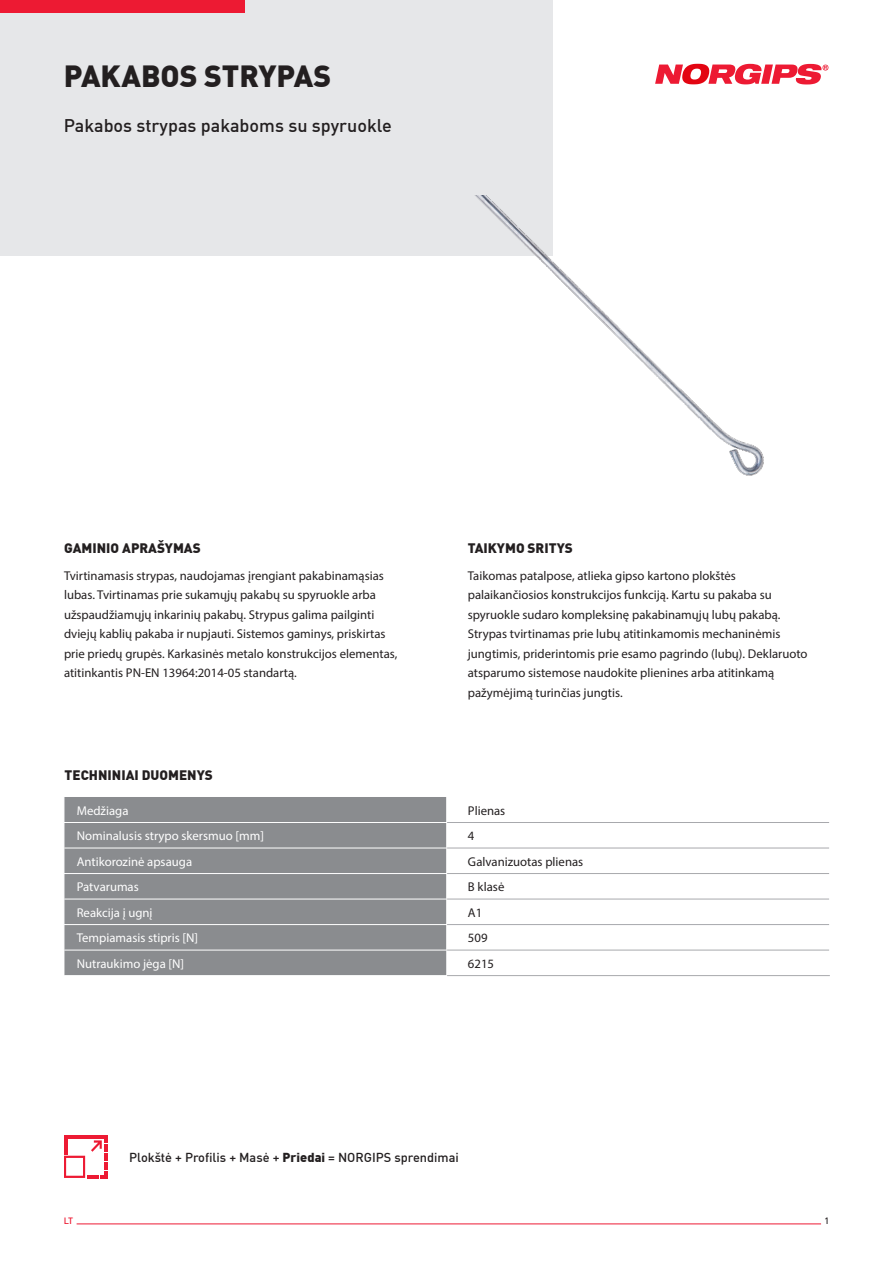
<style>
.page{position:relative;width:893px;height:1263px;background:#fff}
.page>*{position:absolute;margin:0;border:0;box-sizing:border-box;transform-origin:0 0}
.t1{font:900 30px "DIN Offc Pro";color:#231f20}
.t2{font:500 18px "DIN Offc Pro";color:#231f20}
.header_2{font:900 13.5px "DIN Offc Pro";color:#231f20}
.txt{font:12.75px/19.5px "Myriad Pro";color:#231f20}
.t3{font:12.75px "Myriad Pro";color:#fff}
.t4{font:500 12.75px "DIN Offc Pro";color:#231f20}
.t5{font:500 9px "DIN Offc Pro";color:#ed1a33}
.t6{font:500 9px "DIN Offc Pro";color:#231f20}
.s1{font-weight:900}
</style>
<div class="page">
<div style="left:0;top:0;width:553px;height:255px;background:#e6e7e9"></div>
<div style="left:0;top:0;width:244px;height:13px;background:#ed1a33"></div>
<svg style="left:655px;top:64px;width:173px;height:20px"></svg>
<hr style="left:77px;top:1223px;width:744px;height:1px;background:#ed1a33">
<svg style="left:64px;top:1135px;width:43px;height:44px"></svg>
<div style="left:65px;top:797px;width:381px;height:153px;background:#8a8c8f"></div>
<div style="left:64px;top:950px;width:383px;height:25px;background:#8a8c8f"></div>
<hr style="left:64px;top:822px;width:383px;height:1px;background:#fff">
<hr style="left:64px;top:848px;width:383px;height:1px;background:#fff">
<hr style="left:64px;top:873px;width:383px;height:1px;background:#fff">
<hr style="left:64px;top:899px;width:383px;height:1px;background:#fff">
<hr style="left:64px;top:924px;width:383px;height:1px;background:#fff">
<hr style="left:64px;top:950px;width:383px;height:1px;background:#fff">
<svg style="left:64px;top:797px;width:1px;height:178px"></svg>
<svg style="left:446px;top:797px;width:1px;height:178px"></svg>
<hr style="left:447px;top:822px;width:382px;height:1px;background:#a8a9ad">
<hr style="left:447px;top:848px;width:382px;height:1px;background:#a8a9ad">
<hr style="left:447px;top:873px;width:382px;height:1px;background:#a8a9ad">
<hr style="left:447px;top:899px;width:382px;height:1px;background:#a8a9ad">
<hr style="left:447px;top:924px;width:382px;height:1px;background:#a8a9ad">
<hr style="left:447px;top:950px;width:382px;height:1px;background:#a8a9ad">
<hr style="left:447px;top:975px;width:383px;height:1px;background:#a8a9ad">
<img style="left:398px;top:196px;width:366px;height:280px">
<p class="t1" style="left:64px;top:52px;width:269px">PAKABOS STRYPAS</p>
<p class="t2" style="left:64px;top:111px;width:330px">Pakabos strypas pakaboms su spyruokle</p>
<p class="header_2" style="left:64px;top:537px;width:138px">GAMINIO APRAŠYMAS</p>
<p class="header_2" style="left:468px;top:537px;width:107px">TAIKYMO SRITYS</p>
<p class="txt" style="left:64px;top:565px;width:335px">Tvirtinamasis strypas, naudojamas įrengiant pakabinamąsias lubas. Tvirtinamas prie sukamųjų pakabų su spyruokle arba užspaudžiamųjų inkarinių pakabų. Strypus galima pailginti dviejų kablių pakaba ir nupjauti. Sistemos gaminys, priskirtas prie priedų grupės. Karkasinės metalo konstrukcijos elementas, atitinkantis PN-EN 13964:2014-05 standartą.</p>
<p class="header_2" style="left:65px;top:764px;width:150px">TECHNINIAI DUOMENYS</p>
<p class="txt" style="left:468px;top:565px;width:341px">Taikomas patalpose, atlieka gipso kartono plokštės palaikančiosios konstrukcijos funkciją. Kartu su pakaba su spyruokle sudaro kompleksinę pakabinamųjų lubų pakabą.<br>Strypas tvirtinamas prie lubų atitinkamomis mechaninėmis jungtimis, priderintomis prie esamo pagrindo (lubų). Deklaruoto atsparumo sistemose naudokite plienines arba atitinkamą pažymėjimą turinčias jungtis.</p>
<p class="t3" style="left:77px;top:802px;width:53px">Medžiaga</p>
<p class="txt" style="left:468px;top:800px;width:39px">Plienas</p>
<p class="t3" style="left:77px;top:828px;width:189px">Nominalusis strypo skersmuo [mm]</p>
<p class="txt" style="left:468px;top:826px;width:8px">4</p>
<p class="t3" style="left:77px;top:853px;width:117px">Antikorozinė apsauga</p>
<p class="txt" style="left:468px;top:851px;width:117px">Galvanizuotas plienas</p>
<p class="t3" style="left:77px;top:879px;width:64px">Patvarumas</p>
<p class="txt" style="left:468px;top:877px;width:38px">B klasė</p>
<p class="t3" style="left:77px;top:904px;width:77px">Reakcija į ugnį</p>
<p class="txt" style="left:468px;top:902px;width:16px">A1</p>
<p class="t3" style="left:77px;top:930px;width:123px">Tempiamasis stipris [N]</p>
<p class="txt" style="left:468px;top:928px;width:21px">509</p>
<p class="t3" style="left:77px;top:955px;width:109px">Nutraukimo jėga [N]</p>
<p class="txt" style="left:468px;top:953px;width:28px">6215</p>
<p class="t4" style="left:129px;top:1147px;width:331px">Plokštė + Profilis + Masė + <span class="s1">Priedai</span> = NORGIPS sprendimai</p>
<p class="t5" style="left:64px;top:1214px;width:11px">LT</p>
<p class="t6" style="left:824px;top:1214px;width:6px">1</p>
</div>
